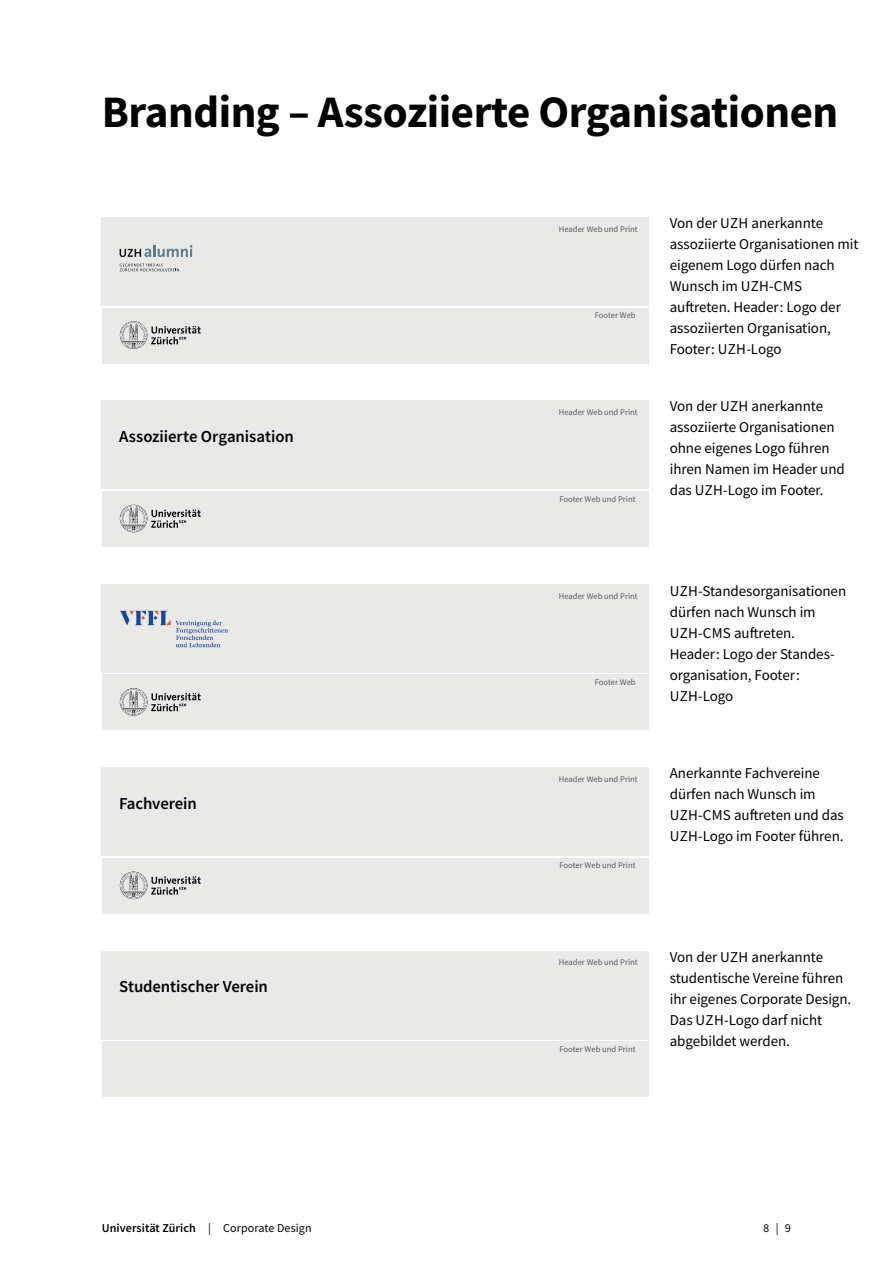
<style>
.page{position:relative;width:893px;height:1263px;background:#fff}
.page>*{position:absolute;margin:0;border:0;box-sizing:border-box;transform-origin:0 0}
.t1{font:700 45px "Source Sans Pro";letter-spacing:-.01em;color:#000}
.t2{font:600 16.8px "Source Sans Pro";letter-spacing:-.005em;color:#000}
.t3{font:15px/21px "Source Sans Pro";letter-spacing:-.005em;color:#000}
.t4{font:600 12px "Source Sans Pro";letter-spacing:.01em;color:#000}
.t5{font:12px "Source Sans Pro";color:#000}
.t6{font:8.7px "Source Sans Pro";color:#5b5e5f}
.s1{font-weight:400}
</style>
<div class="page">
<div style="left:102px;top:308px;width:547px;height:55px;background:#e9e9e8"></div>
<div style="left:102px;top:675px;width:547px;height:55px;background:#e9e9e8"></div>
<div style="left:102px;top:491px;width:547px;height:55px;background:#e9e9e8"></div>
<div style="left:102px;top:858px;width:547px;height:55px;background:#e9e9e8"></div>
<div style="left:102px;top:1042px;width:547px;height:55px;background:#e9e9e8"></div>
<svg style="left:120px;top:321px;width:81px;height:28px"></svg>
<svg style="left:120px;top:688px;width:81px;height:28px"></svg>
<svg style="left:120px;top:505px;width:81px;height:27px"></svg>
<svg style="left:120px;top:872px;width:81px;height:27px"></svg>
<div style="left:102px;top:217px;width:547px;height:89px;background:#e9e9e8"></div>
<div style="left:102px;top:584px;width:547px;height:89px;background:#e9e9e8"></div>
<div style="left:102px;top:400px;width:547px;height:89px;background:#e9e9e8"></div>
<div style="left:102px;top:767px;width:547px;height:89px;background:#e9e9e8"></div>
<div style="left:102px;top:951px;width:547px;height:88px;background:#e9e9e8"></div>
<svg style="left:120px;top:611px;width:108px;height:36px"></svg>
<svg style="left:120px;top:245px;width:72px;height:12px"></svg>
<svg style="left:120px;top:263px;width:59px;height:8px"></svg>
<h1 class="t1" style="left:102px;top:82px;width:738px">Branding – Assoziierte Organisationen</h1>
<p class="t2" style="left:119px;top:425px;width:176px">Assoziierte Organisation</p>
<p class="t2" style="left:119px;top:792px;width:79px">Fachverein</p>
<p class="t2" style="left:119px;top:975px;width:150px">Studentischer Verein</p>
<p class="t6" style="left:559px;top:223px;width:81px">Header Web und Print</p>
<p class="t6" style="left:595px;top:309px;width:42px">Footer Web</p>
<p class="t6" style="left:559px;top:406px;width:81px">Header Web und Print</p>
<p class="t6" style="left:559px;top:493px;width:78px">Footer Web und Print</p>
<p class="t3" style="left:670px;top:212px;width:190px">Von der UZH anerkannte assoziierte Organisationen mit eigenem Logo dürfen nach<br>Wunsch im UZH-CMS auftreten. Header: Logo der assoziierten Organisation,<br>Footer: UZH-Logo</p>
<p class="t3" style="left:670px;top:395px;width:177px">Von der UZH anerkannte assoziierte Organisationen ohne eigenes Logo führen ihren Namen im Header und das UZH-Logo im Footer.</p>
<p class="t6" style="left:559px;top:590px;width:81px">Header Web und Print</p>
<p class="t6" style="left:595px;top:676px;width:42px">Footer Web</p>
<p class="t6" style="left:559px;top:773px;width:81px">Header Web und Print</p>
<p class="t6" style="left:559px;top:860px;width:78px">Footer Web und Print</p>
<p class="t3" style="left:670px;top:581px;width:178px">UZH-Standesorganisationen dürfen nach Wunsch im<br>UZH-CMS auftreten.<br>Header: Logo der Standes&shy;organisation, Footer:<br>UZH-Logo</p>
<p class="t3" style="left:670px;top:763px;width:176px">Anerkannte Fachvereine dürfen nach Wunsch im<br>UZH-CMS auftreten und das<br>UZH-Logo im Footer führen.</p>
<p class="t6" style="left:559px;top:957px;width:81px">Header Web und Print</p>
<p class="t6" style="left:559px;top:1043px;width:78px">Footer Web und Print</p>
<p class="t3" style="left:670px;top:946px;width:183px">Von der UZH anerkannte studentische Vereine führen ihr eigenes Corporate Design.<br>Das UZH-Logo darf nicht abgebildet werden.</p>
<p class="t4" style="left:102px;top:1220px;width:211px">Universität Zürich <span class="s1">| Corporate Design</span></p>
<p class="t5" style="left:763px;top:1220px;width:29px">8|9</p>
</div>
